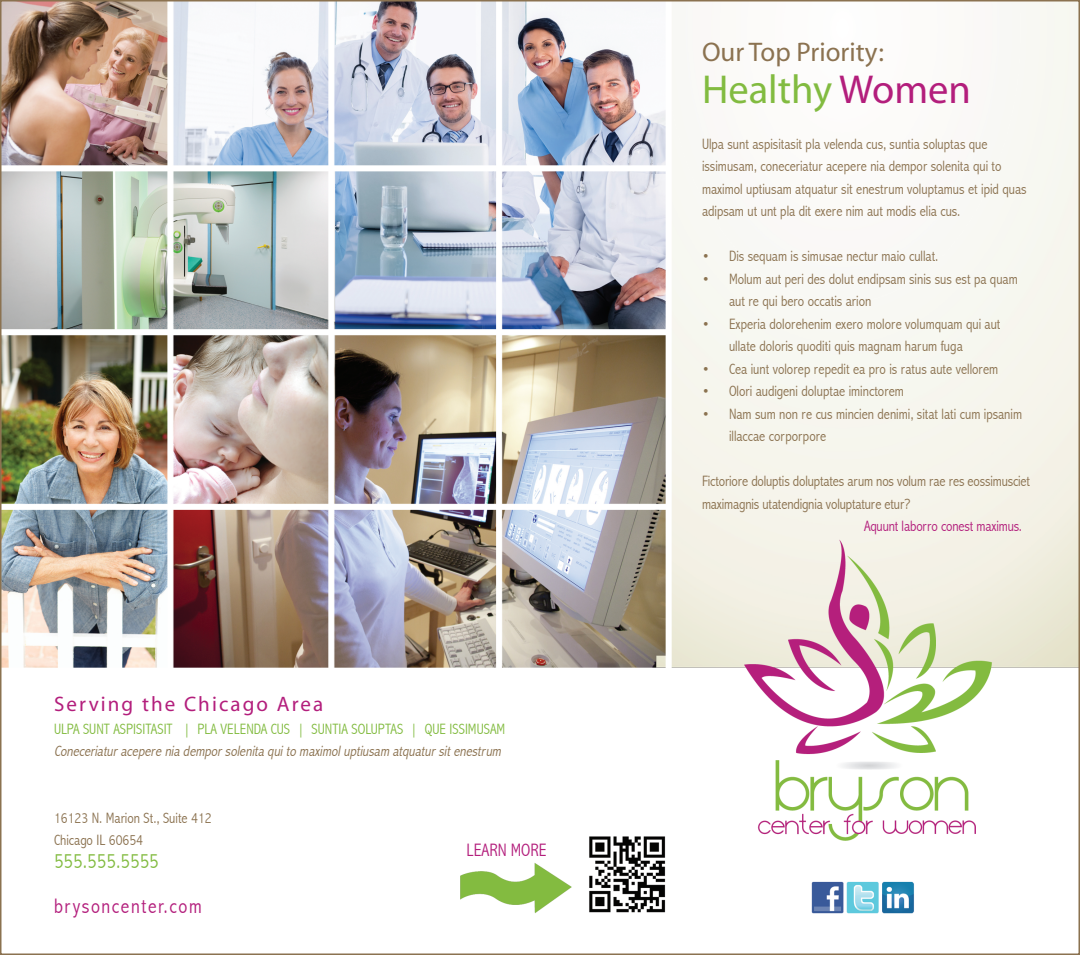
<style>
.page{position:relative;width:1080px;height:955px;background:#fff}
.page>*{position:absolute;margin:0;border:0;box-sizing:border-box;transform-origin:0 0}
.t1{font:40.5px "Myriad";color:#82bb40}
.t2{font:27px "Myriad";color:#8b7250}
.t3{font:21px "Myriad";letter-spacing:.1em;color:#b31e7c}
.t4{font:300 condensed 21px "Abadi";letter-spacing:.075em;color:#b31e7c}
.t5{font:300 condensed 21px "Abadi";color:#82bb40}
.t6{font:300 condensed 18px "Abadi";color:#b31e7c}
.t7{font:300 condensed 15px/22.5px "Abadi";color:#8b7250}
.t8{font:italic 300 condensed 15px "Abadi";color:#8b7250}
.t9{font:300 condensed 15px "Abadi";color:#82bb40}
.t10{font:300 condensed 15px "Abadi";letter-spacing:-.01em;color:#b31e7c}
.s1{color:#b31e7c}
</style>
<div class="page">
<img style="left:3px;top:3px;width:1074px;height:911px">
<h3 class="t3" style="left:54px;top:694px;width:271px">Serving the Chicago Area</h3>
<p class="t9" style="left:54px;top:720px;width:194px">Ulpa sunt aspisitasit | pla velenda</p>
<p class="t9" style="left:271px;top:720px;width:228px">cus | suntia soluptas | que issimusam</p>
<p class="t8" style="left:54px;top:743px;width:452px">Coneceriaturacepere nia demporsolenita quito maximoluptiusam atquatursitenestrum</p>
<p class="t7" style="left:54px;top:806px;width:159px">16123 N. Marion St., Suite 412<br>Chicago IL 60654</p>
<h3 class="t5" style="left:54px;top:848px;width:106px">555.555.5555</h3>
<h3 class="t4" style="left:54px;top:893px;width:149px">brysoncenter.com</h3>
<p class="t6" style="left:467px;top:840px;width:80px">learn more</p>
<h2 class="t2" style="left:702px;top:38px;width:184px">Our Top Priority:</h2>
<h1 class="t1" style="left:702px;top:69px;width:270px">Healthy <span class="s1">Women</span></h1>
<p class="t7" style="left:702px;top:132px;width:326px">Ulpa sunt aspisitasit pla velenda cus, suntia soluptas que issimusam, coneceriatur acepere nia dempor solenita qui to maximol uptiusam atquatur sit enestrum voluptamus et ipid quas adipsam ut unt pla dit exere nim aut modis elia cus.</p>
<p class="t7" style="left:702px;top:245px;width:238px">• Dis sequam is simusae nectur maio cullat.</p>
<p class="t7" style="left:729px;top:267px;width:290px;text-indent:-27px">• Molum aut peri des dolut endipsam sinis sus est pa quam aut re qui bero occatis arion</p>
<p class="t7" style="left:729px;top:312px;width:273px;text-indent:-27px">• Experia dolorehenim exero molore volumquam qui aut ullate doloris quoditi quis magnam harum fuga</p>
<p class="t7" style="left:702px;top:357px;width:298px">• Cea iunt volorep repedit ea pro is ratus aute vellorem</p>
<p class="t7" style="left:702px;top:380px;width:203px">• Olori audigeni doluptae iminctorem</p>
<p class="t7" style="left:729px;top:402px;width:295px;text-indent:-27px">• Nam sum non re cus mincien denimi, sitat lati cum ipsanim illaccae corporpore</p>
<p class="t7" style="left:702px;top:470px;width:330px">Fictoriore doluptis doluptates arum nos volum rae res eossimusciet maximagnis utatendignia voluptature etur?</p>
<p class="t10" style="left:864px;top:517px;width:159px">Aquunt laborro conest maximus.</p>
</div>
